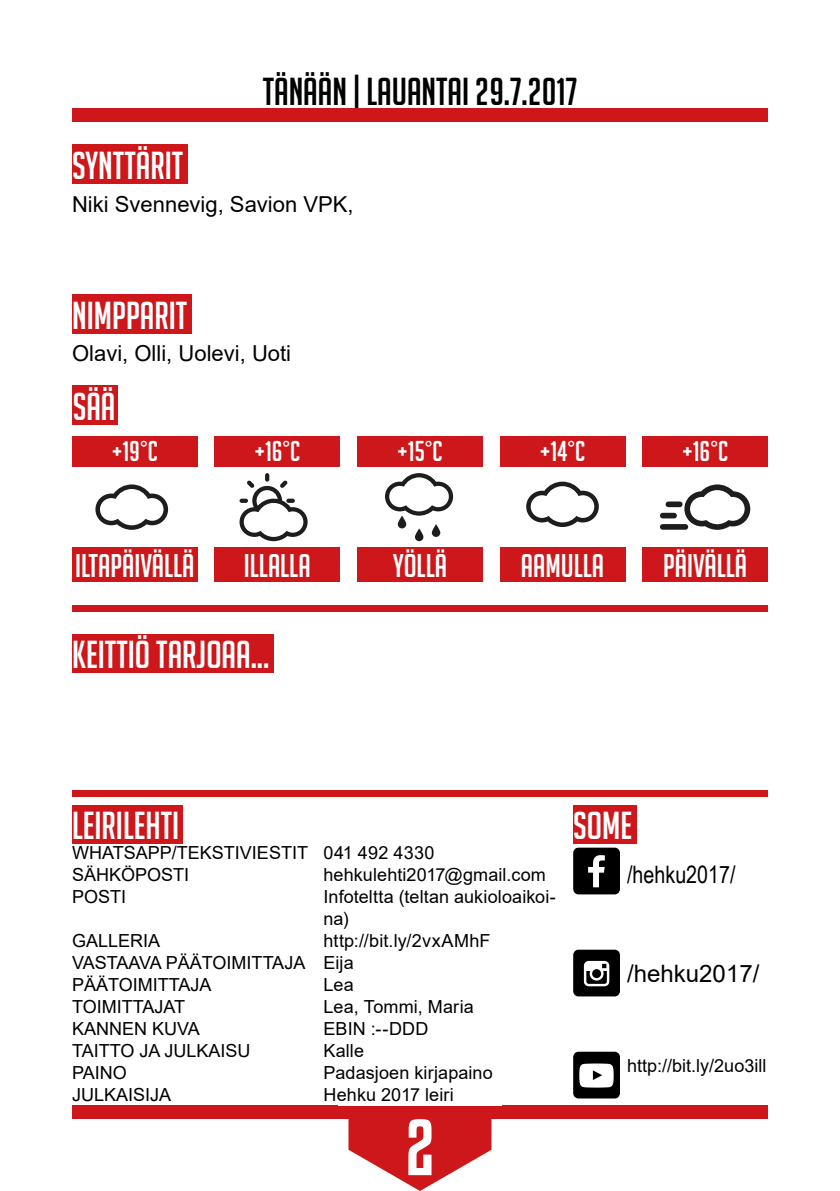
<style>
.page{position:relative;width:840px;height:1191px;background:#fff}
.page>*{position:absolute;margin:0;border:0;box-sizing:border-box;transform-origin:0 0}
.t1{font:70px "Kenyan Coffee Rg";color:#fff}
.t2{font:68px/102px "Social Shapes";color:#000;text-align:justify}
.t3{font:38px "Big Noodle Titling";color:#fff}
.t4{font:38px "Big Noodle Titling";color:#000}
.t5{font:32px "Big Noodle Titling";color:#fff}
.t6{font:28px "Big Noodle Titling";color:#fff}
.t7{font:24px "Arial Narrow";color:#000}
.t8{font:24px "Arial";color:#000}
.t9{font:22px "Arial";color:#000}
.t10{font:18px/22px "Arial";color:#000}
</style>
<div class="page">
<div style="left:72px;top:1106px;width:695px;height:13px;background:#cd171a"></div>
<svg style="left:348px;top:1119px;width:143px;height:72px"></svg>
<div style="left:72px;top:109px;width:695px;height:13px;background:#cd171a"></div>
<div style="left:72px;top:790px;width:695px;height:7px;background:#cd171a"></div>
<div style="left:72px;top:605px;width:695px;height:6px;background:#cd171a"></div>
<div style="left:72px;top:634px;width:201px;height:39px;background:#cd171a"></div>
<div style="left:72px;top:805px;width:110px;height:38px;background:#cd171a"></div>
<div style="left:573px;top:805px;width:63px;height:38px;background:#cd171a"></div>
<div style="left:72px;top:547px;width:125px;height:35px;background:#cd171a"></div>
<div style="left:642px;top:547px;width:125px;height:35px;background:#cd171a"></div>
<div style="left:357px;top:547px;width:125px;height:35px;background:#cd171a"></div>
<div style="left:357px;top:436px;width:125px;height:31px;background:#cd171a"></div>
<div style="left:499px;top:436px;width:126px;height:31px;background:#cd171a"></div>
<div style="left:642px;top:436px;width:125px;height:31px;background:#cd171a"></div>
<div style="left:214px;top:436px;width:126px;height:31px;background:#cd171a"></div>
<div style="left:72px;top:436px;width:125px;height:31px;background:#cd171a"></div>
<div style="left:214px;top:547px;width:126px;height:35px;background:#cd171a"></div>
<div style="left:499px;top:547px;width:126px;height:35px;background:#cd171a"></div>
<div style="left:72px;top:144px;width:115px;height:40px;background:#cd171a"></div>
<div style="left:72px;top:294px;width:119px;height:39px;background:#cd171a"></div>
<div style="left:73px;top:385px;width:45px;height:40px;background:#cd171a"></div>
<svg style="left:385px;top:473px;width:68px;height:68px"></svg>
<svg style="left:95px;top:484px;width:73px;height:46px"></svg>
<svg style="left:526px;top:481px;width:72px;height:46px"></svg>
<svg style="left:239px;top:473px;width:68px;height:68px"></svg>
<svg style="left:660px;top:484px;width:89px;height:46px"></svg>
<h3 class="t3" style="left:72px;top:145px;width:112px">SYNTTÄRIT</h3>
<h3 class="t4" style="left:262px;top:71px;width:316px">TÄNÄÄN | LAUANTAI 29.7.2017</h3>
<p class="t9" style="left:72px;top:189px;width:283px">Niki Svennevig, Savion VPK,</p>
<h3 class="t3" style="left:72px;top:295px;width:117px">NIMPPARIT</h3>
<p class="t9" style="left:72px;top:338px;width:220px">Olavi, Olli, Uolevi, Uoti</p>
<h3 class="t3" style="left:73px;top:386px;width:44px">SÄÄ</h3>
<h3 class="t6" style="left:112px;top:436px;width:47px">+19°C</h3>
<h3 class="t6" style="left:254px;top:436px;width:48px">+16°C</h3>
<h3 class="t6" style="left:397px;top:436px;width:47px">+15°C</h3>
<h3 class="t6" style="left:539px;top:436px;width:47px">+14°C</h3>
<h3 class="t6" style="left:681px;top:436px;width:48px">+16°C</h3>
<h3 class="t5" style="left:75px;top:548px;width:121px">ILTAPÄIVÄLLÄ</h3>
<h3 class="t5" style="left:392px;top:548px;width:56px">YÖLLÄ</h3>
<h3 class="t5" style="left:662px;top:548px;width:85px">PÄIVÄLLÄ</h3>
<h3 class="t5" style="left:244px;top:548px;width:68px">ILLALLA</h3>
<h3 class="t5" style="left:520px;top:548px;width:85px">AAMULLA</h3>
<h3 class="t3" style="left:72px;top:634px;width:198px">KEITTIÖ TARJOAA...</h3>
<h3 class="t3" style="left:72px;top:805px;width:109px">LEIRILEHTI</h3>
<h3 class="t3" style="left:573px;top:805px;width:60px">SOME</h3>
<p class="t10" style="left:72px;top:841px;width:237px">WHATSAPP/TEKSTIVIESTIT<br>SÄHKÖPOSTI<br>POSTI</p>
<p class="t10" style="left:72px;top:929px;width:235px">GALLERIA<br>VASTAAVA PÄÄTOIMITTAJA<br>PÄÄTOIMITTAJA<br>TOIMITTAJAT<br>KANNEN KUVA<br>TAITTO JA JULKAISU<br>PAINO<br>JULKAISIJA</p>
<p class="t10" style="left:323px;top:841px;width:234px">041 492 4330 hehkulehti2017@gmail.com<br>Infoteltta (teltan aukioloaikoi&shy;na)<br>http://bit.ly/2vxAMhF<br>Eija<br>Lea<br>Lea, Tommi, Maria<br>EBIN :--DDD<br>Kalle<br>Padasjoen kirjapaino<br>Hehku 2017 leiri</p>
<h1 class="t1" style="left:405px;top:1105px;width:31px">2</h1>
<h2 class="t2" style="left:571px;top:820px;width:52px">M P V</h2>
<h3 class="t7" style="left:626px;top:857px;width:110px">/hehku2017/</h3>
<h3 class="t8" style="left:626px;top:956px;width:134px">/hehku2017/</h3>
<p class="t10" style="left:626px;top:1054px;width:141px">http://bit.ly/2uo3ill</p>
</div>
